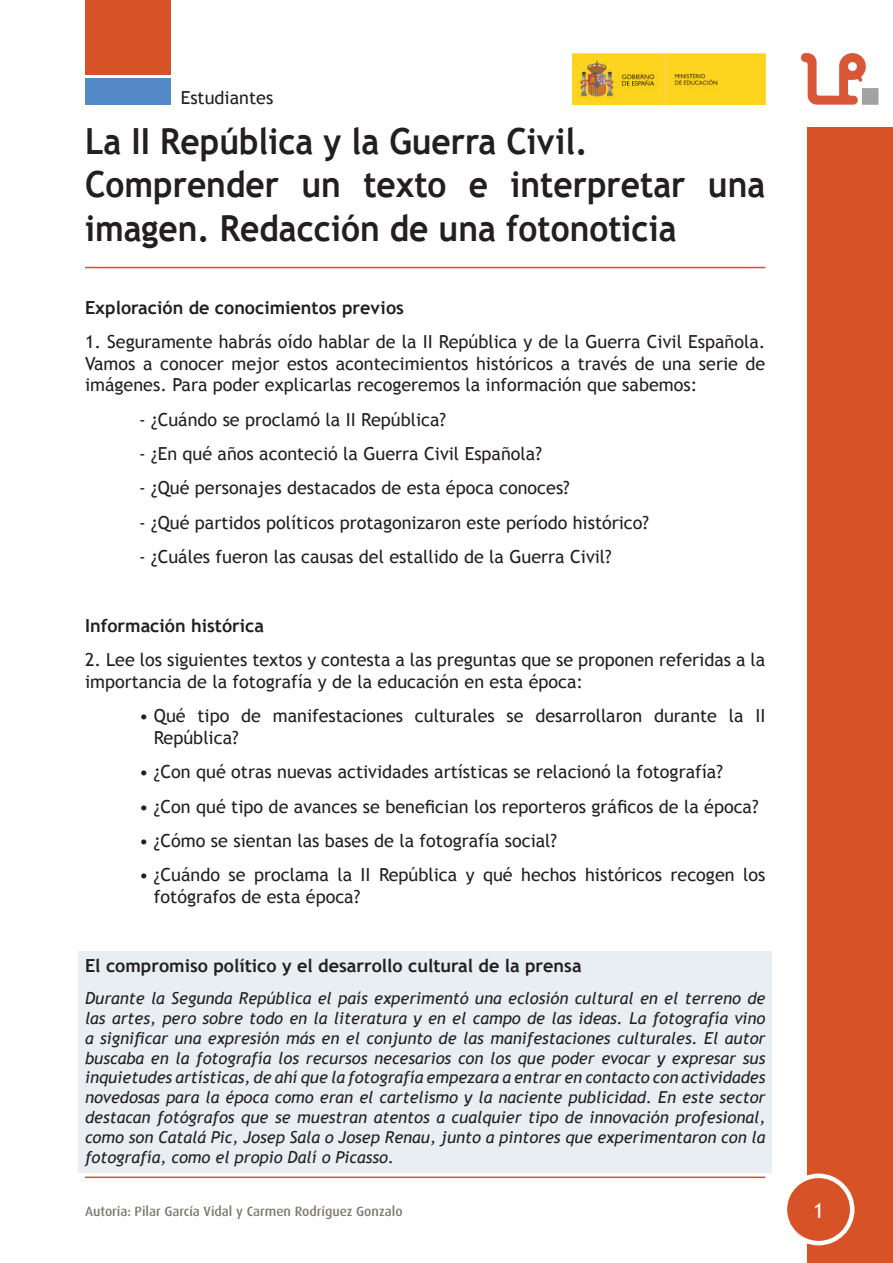
<style>
.page{position:relative;width:893px;height:1263px;background:#fff}
.page>*{position:absolute;margin:0;border:0;box-sizing:border-box;transform-origin:0 0}
.t1{font:700 36px/43.2px "Trebuchet MS";color:#231f20;scale:.93 1}
.t2{font:21px "Trebuchet MS";color:#fff}
.t3{font:18px/21.6px "Trebuchet MS";color:#231f20}
.t4{font:700 18px "Trebuchet MS";color:#231f20}
.t5{font:italic 16.5px/19.8px "Trebuchet MS";color:#231f20;text-align:justify}
.t6{font:500 13.5px "Dax";color:#7f7b72}
</style>
<div class="page">
<div style="left:85px;top:0;width:85px;height:74px;background:#d75327"></div>
<div style="left:85px;top:78px;width:85px;height:27px;background:#5389c7"></div>
<hr style="left:85px;top:1176px;width:680px;height:2px;background:#d75327">
<div style="left:808px;top:128px;width:85px;height:1135px;background:#d75327"></div>
<div style="left:785px;top:1176px;width:67px;height:67px;background:#d75327;border-radius:50%"></div>
<div style="left:783px;top:1173px;width:71px;height:72px;border:4px solid #fff;border-radius:50%"></div>
<img style="left:801px;top:53px;width:78px;height:52px">
<img style="left:572px;top:53px;width:193px;height:52px">
<div style="left:78px;top:951px;width:694px;height:221px;background:#e8eef1"></div>
<hr style="left:85px;top:267px;width:680px;height:1px;background:#d75327">
<p class="t3" style="left:181px;top:87px;width:94px">Estudiantes</p>
<h1 class="t1" style="left:85px;top:120px;width:733px">La II República y la Guerra Civil.<br>Comprender un texto e interpretar una imagen. Redacción de una fotonoticia</h1>
<p class="t4" style="left:85px;top:296px;width:320px">Exploración de conocimientos previos</p>
<p class="t3" style="left:85px;top:331px;width:682px;text-align:justify">1. Seguramente habrás oído hablar de la II República y de la Guerra Civil Española.<br>Vamos a conocer mejor estos acontecimientos históricos a través de una serie de imágenes. Para poder explicarlas recogeremos la información que sabemos:</p>
<p class="t3" style="left:139px;top:409px;width:309px">- ¿Cuándo se proclamó la II República?</p>
<p class="t3" style="left:139px;top:443px;width:404px">- ¿En qué años aconteció la Guerra Civil Española?</p>
<p class="t3" style="left:139px;top:477px;width:432px">- ¿Qué personajes destacados de esta época conoces?</p>
<p class="t3" style="left:139px;top:512px;width:512px">- ¿Qué partidos políticos protagonizaron este período histórico?</p>
<p class="t3" style="left:139px;top:546px;width:474px">- ¿Cuáles fueron las causas del estallido de la Guerra Civil?</p>
<p class="t4" style="left:85px;top:614px;width:180px">Información histórica</p>
<p class="t3" style="left:85px;top:649px;width:682px">2. Lee los siguientes textos y contesta a las preguntas que se proponen referidas a la importancia de la fotografía y de la educación en esta época:</p>
<p class="t3" style="left:154px;top:705px;width:613px;text-indent:-15px">• Qué tipo de manifestaciones culturales se desarrollaron durante la II<br>República?</p>
<p class="t3" style="left:139px;top:761px;width:585px">• ¿Con qué otras nuevas actividades artísticas se relacionó la fotografía?</p>
<p class="t3" style="left:139px;top:796px;width:621px">• ¿Con qué tipo de avances se benefician los reporteros gráficos de la época?</p>
<p class="t3" style="left:139px;top:830px;width:420px">• ¿Cómo se sientan las bases de la fotografía social?</p>
<p class="t3" style="left:154px;top:864px;width:613px;text-indent:-15px">• ¿Cuándo se proclama la II República y qué hechos históricos recogen los fotógrafos de esta época?</p>
<p class="t4" style="left:85px;top:954px;width:498px">El compromiso político y el desarrollo cultural de la prensa</p>
<p class="t5" style="left:85px;top:988px;width:682px">Durante la Segunda República el país experimentó una eclosión cultural en el terreno de las artes, pero sobre todo en la literatura y en el campo de las ideas. La fotografía vino a significar una expresión más en el conjunto de las manifestaciones culturales. El autor buscaba en la fotografía los recursos necesarios con los que poder evocar y expresar sus inquietudes artísticas, de ahí que la fotografía empezara a entrar en contacto con actividades novedosas para la época como eran el cartelismo y la naciente publicidad. En este sector destacan fotógrafos que se muestran atentos a cualquier tipo de innovación profesional, como son Catalá Pic, Josep Sala o Josep Renau, junto a pintores que experimentaron con la fotografía, como el propio Dalí o Picasso.</p>
<p class="t6" style="left:85px;top:1204px;width:319px">Autoría: Pilar García Vidal y Carmen Rodríguez Gonzalo</p>
<p class="t2" style="left:813px;top:1198px;width:13px">1</p>
</div>
